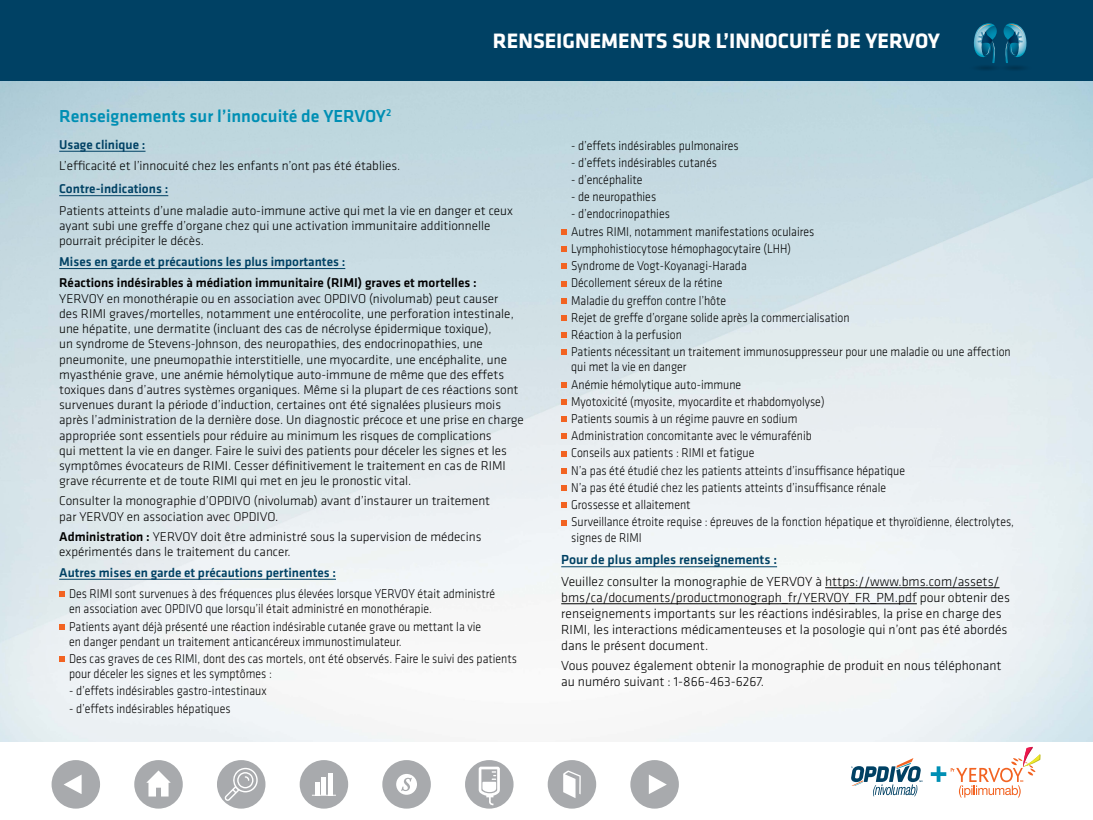
<style>
.page{position:relative;width:1093px;height:820px;background:#fff}
.page>*{position:absolute;margin:0;border:0;box-sizing:border-box;transform-origin:0 0}
.t1{font:700 21.6px "Klavika";color:#fff}
.t2{font:500 18px "Klavika";color:#008fb4}
.t3{font:300 13.6px/16px "Klavika";color:#000}
.t4{font:500 13.6px "Klavika";color:#004164}
.t5{font:300 13.2px/15.2px "Klavika";color:#000}
.t6{font:300 13.2px/17.2px "Klavika";color:#000;scale:.9 1}
.t7{font:500 13.2px "Klavika";color:#004164}
.t8{font:500 13.2px "Klavika";color:#000}
.s1{font-weight:500}
</style>
<div class="page">
<img style="left:0;top:80px;width:1093px;height:661px">
<div style="left:0;top:0;width:1093px;height:80px;background:#004164"></div>
<svg style="left:931px;top:746px;width:109px;height:51px"></svg>
<svg style="left:851px;top:758px;width:71px;height:38px"></svg>
<div style="left:548px;top:759px;width:48px;height:49px;background:#a8aaad;border-radius:50%"></div>
<svg style="left:563px;top:770px;width:18px;height:27px"></svg>
<div style="left:382px;top:759px;width:49px;height:49px;background:#a8aaad;border-radius:50%"></div>
<svg style="left:396px;top:774px;width:21px;height:20px"></svg>
<div style="left:217px;top:759px;width:48px;height:49px;background:#a8aaad;border-radius:50%"></div>
<svg style="left:224px;top:767px;width:35px;height:33px"></svg>
<div style="left:300px;top:759px;width:48px;height:49px;background:#a8aaad;border-radius:50%"></div>
<hr style="left:322px;top:777px;width:4px;height:17px;background:#fff">
<div style="left:315px;top:781px;width:5px;height:13px;background:#fff"></div>
<div style="left:328px;top:772px;width:5px;height:22px;background:#fff"></div>
<svg style="left:312px;top:794px;width:24px;height:1px"></svg>
<div style="left:52px;top:759px;width:48px;height:49px;background:#a8aaad;border-radius:50%"></div>
<svg style="left:64px;top:774px;width:18px;height:19px"></svg>
<div style="left:630px;top:759px;width:49px;height:49px;background:#a8aaad;border-radius:50%"></div>
<svg style="left:649px;top:775px;width:18px;height:18px"></svg>
<div style="left:134px;top:759px;width:49px;height:49px;background:#a8aaad;border-radius:50%"></div>
<svg style="left:146px;top:770px;width:25px;height:26px"></svg>
<svg style="left:973px;top:23px;width:54px;height:47px"></svg>
<div style="left:465px;top:759px;width:48px;height:49px;background:#a8aaad;border-radius:50%"></div>
<svg style="left:479px;top:766px;width:21px;height:39px"></svg>
<hr style="left:59px;top:151px;width:87px;height:1px;background:#004164">
<hr style="left:59px;top:195px;width:109px;height:1px;background:#004164">
<hr style="left:59px;top:268px;width:286px;height:1px;background:#004164">
<hr style="left:59px;top:578px;width:277px;height:1px;background:#004164">
<svg style="left:59px;top:591px;width:5px;height:5px"></svg>
<svg style="left:59px;top:624px;width:5px;height:5px"></svg>
<svg style="left:59px;top:656px;width:5px;height:5px"></svg>
<hr style="left:561px;top:566px;width:216px;height:1px;background:#004164">
<hr style="left:825px;top:587px;width:174px;height:1px;background:#000">
<hr style="left:561px;top:603px;width:356px;height:1px;background:#000">
<svg style="left:561px;top:229px;width:5px;height:5px"></svg>
<svg style="left:561px;top:246px;width:5px;height:5px"></svg>
<svg style="left:561px;top:263px;width:5px;height:6px"></svg>
<svg style="left:561px;top:281px;width:5px;height:5px"></svg>
<svg style="left:561px;top:298px;width:5px;height:5px"></svg>
<svg style="left:561px;top:315px;width:5px;height:5px"></svg>
<svg style="left:561px;top:332px;width:5px;height:5px"></svg>
<svg style="left:561px;top:349px;width:5px;height:6px"></svg>
<svg style="left:561px;top:382px;width:5px;height:5px"></svg>
<svg style="left:561px;top:399px;width:5px;height:5px"></svg>
<svg style="left:561px;top:416px;width:5px;height:5px"></svg>
<svg style="left:561px;top:433px;width:5px;height:6px"></svg>
<svg style="left:561px;top:451px;width:5px;height:5px"></svg>
<svg style="left:561px;top:468px;width:5px;height:5px"></svg>
<svg style="left:561px;top:485px;width:5px;height:5px"></svg>
<svg style="left:561px;top:502px;width:5px;height:5px"></svg>
<svg style="left:561px;top:519px;width:5px;height:6px"></svg>
<h1 class="t1" style="left:493px;top:25px;width:449px">RENSEIGNEMENTS SUR L’INNOCUITÉ DE YERVOY</h1>
<h2 class="t2" style="left:59px;top:103px;width:334px">Renseignements sur l’innocuité de YERVOY<sup>2</sup></h2>
<p class="t7" style="left:59px;top:135px;width:88px">Usage clinique :</p>
<p class="t5" style="left:59px;top:158px;width:343px">L’efficacité et l’innocuité chez les enfants n’ont pas été établies.</p>
<p class="t7" style="left:59px;top:180px;width:111px">Contre-indications :</p>
<p class="t5" style="left:59px;top:202px;width:455px">Patients atteints d’une maladie auto-immune active qui met la vie en danger et ceux ayant subi une greffe d’organe chez qui une activation immunitaire additionnelle pourrait précipiter le décès.</p>
<p class="t7" style="left:59px;top:253px;width:288px">Mises en garde et précautions les plus importantes :</p>
<p class="t8" style="left:59px;top:274px;width:419px">Réactions indésirables à médiation immunitaire (RIMI) graves et mortelles :</p>
<p class="t5" style="left:59px;top:290px;width:466px">YERVOY en monothérapie ou en association avec OPDIVO (nivolumab) peut causer<br>des RIMI graves/mortelles, notamment une entérocolite, une perforation intestinale, une hépatite, une dermatite (incluant des cas de nécrolyse épidermique toxique),<br>un syndrome de Stevens-Johnson, des neuropathies, des endocrinopathies, une pneumonite, une pneumopathie interstitielle, une myocardite, une encéphalite, une myasthénie grave, une anémie hémolytique auto-immune de même que des effets toxiques dans d’autres systèmes organiques. Même si la plupart de ces réactions sont survenues durant la période d’induction, certaines ont été signalées plusieurs mois après l’administration de la dernière dose. Un diagnostic précoce et une prise en charge appropriée sont essentiels pour réduire au minimum les risques de complications<br>qui mettent la vie en danger. Faire le suivi des patients pour déceler les signes et les symptômes évocateurs de RIMI. Cesser définitivement le traitement en cas de RIMI grave récurrente et de toute RIMI qui met en jeu le pronostic vital.</p>
<p class="t5" style="left:59px;top:493px;width:432px">Consulter la monographie d’OPDIVO (nivolumab) avant d’instaurer un traitement par YERVOY en association avec OPDIVO.</p>
<p class="t5" style="left:59px;top:528px;width:424px"><span class="s1">Administration :</span> YERVOY doit être administré sous la supervision de médecins expérimentés dans le traitement du cancer.</p>
<p class="t7" style="left:59px;top:563px;width:278px">Autres mises en garde et précautions pertinentes :</p>
<p class="t6" style="left:69px;top:585px;width:475px;line-height:15.2px">Des RIMI sont survenues à des fréquences plus élevées lorsque YERVOY était administré en association avec OPDIVO que lorsqu’il était administré en monothérapie.</p>
<p class="t6" style="left:69px;top:618px;width:459px;line-height:15.2px">Patients ayant déjà présenté une réaction indésirable cutanée grave ou mettant la vie en danger pendant un traitement anticancéreux immunostimulateur.</p>
<p class="t6" style="left:69px;top:650px;width:499px;line-height:15.2px">Des cas graves de ces RIMI, dont des cas mortels, ont été observés. Faire le suivi des patients pour déceler les signes et les symptômes :</p>
<p class="t6" style="left:69px;top:682px;width:221px">- d’effets indésirables gastro-intestinaux</p>
<p class="t6" style="left:69px;top:699px;width:181px">- d’effets indésirables hépatiques</p>
<p class="t6" style="left:571px;top:136px;width:187px">- d’effets indésirables pulmonaires</p>
<p class="t6" style="left:571px;top:154px;width:163px">- d’effets indésirables cutanés</p>
<p class="t6" style="left:571px;top:171px;width:81px">- d’encéphalite</p>
<p class="t6" style="left:571px;top:188px;width:96px">- de neuropathies</p>
<p class="t6" style="left:571px;top:205px;width:490px">- d’endocrinopathies<br>Autres RIMI, notamment manifestations oculaires<br>Lymphohistiocytose hémophagocytaire (LHH)<br>Syndrome de Vogt-Koyanagi-Harada<br>Décollement séreux de la rétine<br>Maladie du greffon contre l’hôte<br>Rejet de greffe d’organe solide après la commercialisation<br>Réaction à la perfusion<br>Patients nécessitant un traitement immunosuppresseur pour une maladie ou une affection</p>
<p class="t6" style="left:571px;top:358px;width:494px">qui met la vie en danger<br>Anémie hémolytique auto-immune<br>Myotoxicité (myosite, myocardite et rhabdomyolyse)<br>Patients soumis à un régime pauvre en sodium<br>Administration concomitante avec le vémurafénib<br>Conseils aux patients : RIMI et fatigue<br>N’a pas été étudié chez les patients atteints d’insuffisance hépatique<br>N’a pas été étudié chez les patients atteints d’insuffisance rénale<br>Grossesse et allaitement<br>Surveillance étroite requise : épreuves de la fonction hépatique et thyroïdienne, électrolytes,</p>
<p class="t6" style="left:571px;top:529px;width:80px">signes de RIMI</p>
<p class="t4" style="left:561px;top:550px;width:217px">Pour de plus amples renseignements :</p>
<p class="t3" style="left:561px;top:573px;width:450px">Veuillez consulter la monographie de YERVOY à https://www.bms.com/assets/ bms/ca/documents/productmonograph_fr/YERVOY_FR_PM.pdf pour obtenir des renseignements importants sur les réactions indésirables, la prise en charge des RIMI, les interactions médicamenteuses et la posologie qui n’ont pas été abordés dans le présent document.</p>
<p class="t3" style="left:561px;top:657px;width:442px">Vous pouvez également obtenir la monographie de produit en nous téléphonant au numéro suivant : 1-866-463-6267.</p>
</div>
